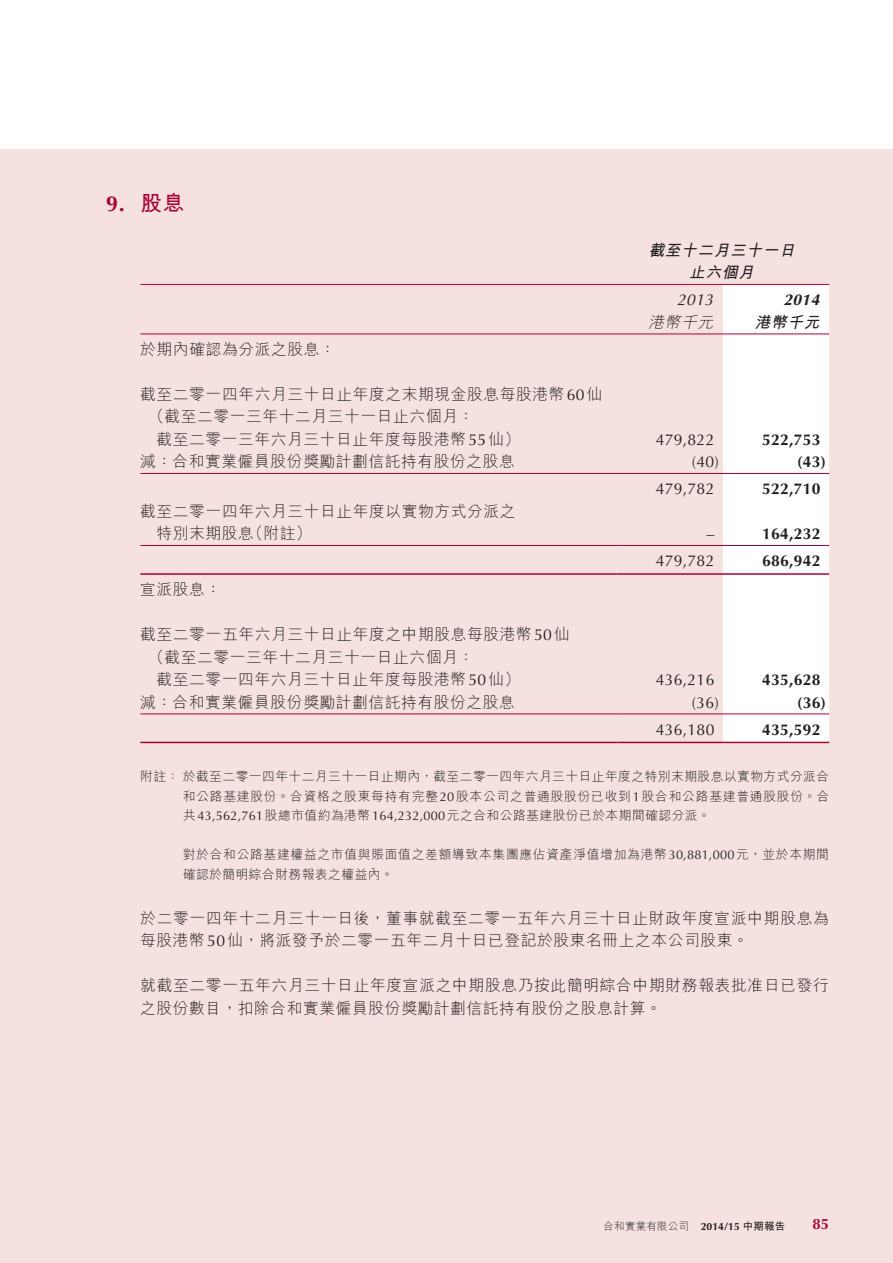
<style>
.page{position:relative;width:893px;height:1263px;background:#fff}
.page>*{position:absolute;margin:0;border:0;box-sizing:border-box;transform-origin:0 0}
._01_H1{font:700 21.75px "Optima LT Std";color:#ab0333}
._50_Table_txt{font:300 15.75px "M Hei HK";letter-spacing:.035em;color:#231f20}
._00_txt{font:300 15.75px/22.5px "M Hei HK";letter-spacing:.04em;color:#231f20}
._50_Table_txt-2{font:700 15.75px "Optima LT Std";letter-spacing:.015em;color:#231f20}
._50_Table_txt-3{font:15.75px "Optima LT Std";letter-spacing:.015em;color:#231f20}
._50_Table_txt-4{font:italic 700 15.75px "M Hei HK";color:#231f20}
._50_Table_txt-5{font:italic 15.75px "Optima LT Std";color:#231f20}
._50_Table_txt-6{font:italic 700 15.75px "Optima LT Std";color:#231f20}
._50_Table_txt-7{font:italic 300 15.75px "M Hei HK";color:#231f20}
.t1{font:700 15px "Optima LT Std";color:#ab0333}
._06_Notes{font:300 12.75px/19.5px "M Hei HK";letter-spacing:.055em;color:#231f20;text-align:justify}
.t2{font:300 10.5px "M Hei HK";letter-spacing:.02em;color:#231f20}
.s1{font-family:"M Hei HK"}
.s2{font-family:"Optima LT Std";font-weight:400}
.s3{font-family:"Optima LT Std";font-weight:700}
.s4{font-weight:700}
</style>
<div class="page">
<div style="left:0;top:149px;width:893px;height:1114px;background:#f5e1df"></div>
<div style="left:723px;top:285px;width:106px;height:457px;background:#fff"></div>
<hr style="left:140px;top:284px;width:689px;height:1px;background:#ab0333">
<hr style="left:140px;top:334px;width:477px;height:1px;background:#ab0333">
<hr style="left:617px;top:334px;width:106px;height:1px;background:#ab0333">
<hr style="left:723px;top:334px;width:106px;height:1px;background:#ab0333">
<hr style="left:140px;top:473px;width:477px;height:1px;background:#ab0333">
<hr style="left:617px;top:473px;width:106px;height:1px;background:#ab0333">
<hr style="left:723px;top:473px;width:106px;height:1px;background:#ab0333">
<hr style="left:140px;top:545px;width:477px;height:1px;background:#ab0333">
<hr style="left:617px;top:545px;width:106px;height:1px;background:#ab0333">
<hr style="left:723px;top:545px;width:106px;height:1px;background:#ab0333">
<hr style="left:140px;top:573px;width:477px;height:2px;background:#ab0333">
<hr style="left:617px;top:573px;width:106px;height:2px;background:#ab0333">
<hr style="left:723px;top:573px;width:106px;height:2px;background:#ab0333">
<hr style="left:140px;top:713px;width:477px;height:1px;background:#ab0333">
<hr style="left:617px;top:713px;width:106px;height:1px;background:#ab0333">
<hr style="left:723px;top:713px;width:106px;height:1px;background:#ab0333">
<hr style="left:140px;top:742px;width:477px;height:1px;background:#ab0333">
<hr style="left:617px;top:742px;width:106px;height:1px;background:#ab0333">
<hr style="left:723px;top:742px;width:106px;height:1px;background:#ab0333">
<p class="_01_H1" style="left:106px;top:191px;width:80px">9. <span class="s1">股息</span></p>
<p class="_50_Table_txt-4" style="left:648px;top:239px;width:152px">截至十二月三十一日</p>
<p class="_50_Table_txt-4" style="left:689px;top:261px;width:71px">止六個月</p>
<p class="_50_Table_txt-5" style="left:677px;top:291px;width:41px">2013</p>
<p class="_50_Table_txt-6" style="left:784px;top:291px;width:41px">2014</p>
<p class="_50_Table_txt-7" style="left:648px;top:314px;width:70px">港幣千元</p>
<p class="_50_Table_txt-4" style="left:755px;top:311px;width:71px">港幣千元</p>
<p class="_50_Table_txt" style="left:140px;top:341px;width:197px">於期內確認為分派之股息：</p>
<p class="_50_Table_txt" style="left:140px;top:386px;width:464px">截至二零一四年六月三十日止年度之末期現金股息每股港幣<span class="s2">60</span>仙</p>
<p class="_50_Table_txt" style="left:148px;top:408px;width:327px">（截至二零一三年十二月三十一日止六個月：</p>
<p class="_50_Table_txt" style="left:156px;top:431px;width:365px">截至二零一三年六月三十日止年度每股港幣<span class="s2">55</span>仙）</p>
<p class="_50_Table_txt-3" style="left:656px;top:430px;width:60px">479,822</p>
<p class="_50_Table_txt-2" style="left:762px;top:430px;width:60px">522,753</p>
<p class="_50_Table_txt" style="left:140px;top:453px;width:376px">減：合和實業僱員股份獎勵計劃信託持有股份之股息</p>
<p class="_50_Table_txt-3" style="left:692px;top:453px;width:29px">(40)</p>
<p class="_50_Table_txt-2" style="left:797px;top:453px;width:30px">(43)</p>
<p class="_50_Table_txt-3" style="left:656px;top:480px;width:60px">479,782</p>
<p class="_50_Table_txt-2" style="left:762px;top:480px;width:60px">522,710</p>
<p class="_50_Table_txt" style="left:140px;top:503px;width:377px">截至二零一四年六月三十日止年度以實物方式分派之</p>
<p class="_50_Table_txt" style="left:156px;top:525px;width:157px">特別末期股息（附註）</p>
<p class="_50_Table_txt-3" style="left:706px;top:525px;width:9px">–</p>
<p class="_50_Table_txt-2" style="left:762px;top:525px;width:60px">164,232</p>
<p class="_50_Table_txt-3" style="left:656px;top:552px;width:60px">479,782</p>
<p class="_50_Table_txt-2" style="left:762px;top:552px;width:60px">686,942</p>
<p class="_50_Table_txt" style="left:140px;top:581px;width:82px">宣派股息：</p>
<p class="_50_Table_txt" style="left:140px;top:626px;width:431px">截至二零一五年六月三十日止年度之中期股息每股港幣<span class="s2">50</span>仙</p>
<p class="_50_Table_txt" style="left:148px;top:649px;width:327px">（截至二零一三年十二月三十一日止六個月：</p>
<p class="_50_Table_txt" style="left:156px;top:671px;width:365px">截至二零一四年六月三十日止年度每股港幣<span class="s2">50</span>仙）</p>
<p class="_50_Table_txt-3" style="left:656px;top:671px;width:60px">436,216</p>
<p class="_50_Table_txt-2" style="left:762px;top:671px;width:60px">435,628</p>
<p class="_50_Table_txt" style="left:140px;top:694px;width:376px">減：合和實業僱員股份獎勵計劃信託持有股份之股息</p>
<p class="_50_Table_txt-3" style="left:692px;top:693px;width:29px">(36)</p>
<p class="_50_Table_txt-2" style="left:797px;top:693px;width:30px">(36)</p>
<p class="_50_Table_txt-3" style="left:656px;top:720px;width:60px">436,180</p>
<p class="_50_Table_txt-2" style="left:762px;top:720px;width:60px">435,592</p>
<p class="_06_Notes" style="left:183px;top:766px;width:648px;text-indent:-43px">附註：於截至二零一四年十二月三十一日止期內，截至二零一四年六月三十日止年度之特別末期股息以實物方式分派合和公路基建股份。合資格之股東每持有完整<span class="s2">20</span>股本公司之普通股股份已收到<span class="s2">1</span>股合和公路基建普通股股份。合共<span class="s2">43,562,761</span>股總市值約為港幣<span class="s2">164,232,000</span>元之合和公路基建股份已於本期間確認分派。</p>
<p class="_06_Notes" style="left:183px;top:844px;width:648px">對於合和公路基建權益之市值與賬面值之差額導致本集團應佔資產淨值增加為港幣<span class="s2">30,881,000</span>元，並於本期間確認於簡明綜合財務報表之權益內。</p>
<p class="_00_txt" style="left:140px;top:906px;width:690px">於二零一四年十二月三十一日後，董事就截至二零一五年六月三十日止財政年度宣派中期股息為每股港幣<span class="s2">50</span>仙，將派發予於二零一五年二月十日已登記於股東名冊上之本公司股東。</p>
<p class="_00_txt" style="left:140px;top:974px;width:690px">就截至二零一五年六月三十日止年度宣派之中期股息乃按此簡明綜合中期財務報表批准日已發行之股份數目，扣除合和實業僱員股份獎勵計劃信託持有股份之股息計算。</p>
<p class="t2" style="left:604px;top:1221px;width:183px">合和實業有限公司 <span class="s3">2014/15</span> <span class="s4">中期報告</span></p>
<p class="t1" style="left:812px;top:1215px;width:18px">85</p>
</div>
